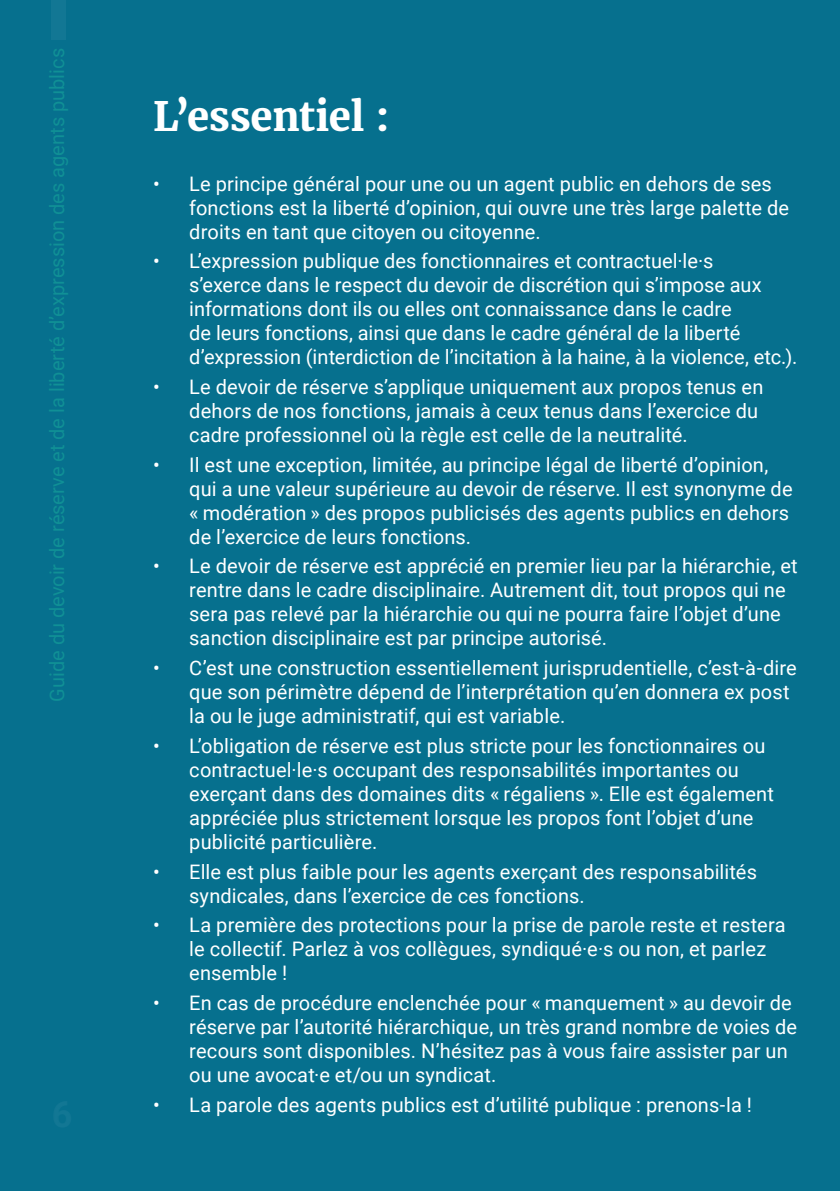
<style>
.page{position:relative;width:840px;height:1191px;background:#fff}
.page>*{position:absolute;margin:0;border:0;box-sizing:border-box;transform-origin:0 0}
.Titre_1{font:700 40px "Merriweather";letter-spacing:-.01em;color:#fff}
.t1{font:20px/24px "Roboto";letter-spacing:.005em;color:#fff}
.Basic_roboto{font:20px "Roboto";color:#109096}
</style>
<div class="page">
<div style="left:0;top:0;width:839px;height:1191px;background:#06708e"></div>
<div style="left:51px;top:0;width:14px;height:39px;background:#127794"></div>
<p class="Basic_roboto" style="left:43px;top:702px;width:655px;rotate:-90deg">Guide du devoir de réserve et de la liberté d’expression des agents publics</p>
<p class="Titre_1" style="left:153px;top:90px;width:237px">L’essentiel :</p>
<p class="t1" style="left:189px;top:171px;width:601px;text-indent:-36px">• Le principe général pour une ou un agent public en dehors de ses fonctions est la liberté d’opinion, qui ouvre une très large palette de droits en tant que citoyen ou citoyenne.</p>
<p class="t1" style="left:189px;top:248px;width:609px;text-indent:-36px">• L’expression publique des fonctionnaires et contractuel·le·s<br>s’exerce dans le respect du devoir de discrétion qui s’impose aux informations dont ils ou elles ont connaissance dans le cadre<br>de leurs fonctions, ainsi que dans le cadre général de la liberté d’expression (interdiction de l’incitation à la haine, à la violence, etc.).</p>
<p class="t1" style="left:189px;top:374px;width:575px;text-indent:-36px">• Le devoir de réserve s’applique uniquement aux propos tenus en dehors de nos fonctions, jamais à ceux tenus dans l’exercice du cadre professionnel où la règle est celle de la neutralité.</p>
<p class="t1" style="left:189px;top:452px;width:604px;text-indent:-36px">• Il est une exception, limitée, au principe légal de liberté d’opinion, qui a une valeur supérieure au devoir de réserve. Il est synonyme de « modération » des propos publicisés des agents publics en dehors de l’exercice de leurs fonctions.</p>
<p class="t1" style="left:189px;top:553px;width:609px;text-indent:-36px">• Le devoir de réserve est apprécié en premier lieu par la hiérarchie, et rentre dans le cadre disciplinaire. Autrement dit, tout propos qui ne sera pas relevé par la hiérarchie ou qui ne pourra faire l’objet d’une sanction disciplinaire est par principe autorisé.</p>
<p class="t1" style="left:189px;top:655px;width:608px;text-indent:-36px">• C’est une construction essentiellement jurisprudentielle, c’est-à-dire que son périmètre dépend de l’interprétation qu’en donnera ex post la ou le juge administratif, qui est variable.</p>
<p class="t1" style="left:189px;top:733px;width:586px;text-indent:-36px">• L’obligation de réserve est plus stricte pour les fonctionnaires ou contractuel·le·s occupant des responsabilités importantes ou exerçant dans des domaines dits « régaliens ». Elle est également appréciée plus strictement lorsque les propos font l’objet d’une publicité particulière.</p>
<p class="t1" style="left:189px;top:858px;width:569px;text-indent:-36px">• Elle est plus faible pour les agents exerçant des responsabilités syndicales, dans l’exercice de ces fonctions.</p>
<p class="t1" style="left:189px;top:912px;width:597px;text-indent:-36px">• La première des protections pour la prise de parole reste et restera le collectif. Parlez à vos collègues, syndiqué·e·s ou non, et parlez ensemble !</p>
<p class="t1" style="left:189px;top:990px;width:609px;text-indent:-36px">• En cas de procédure enclenchée pour « manquement » au devoir de réserve par l’autorité hiérarchique, un très grand nombre de voies de recours sont disponibles. N’hésitez pas à vous faire assister par un ou une avocat·e et/ou un syndicat.</p>
<p class="t1" style="left:153px;top:1091px;width:600px">• La parole des agents publics est d’utilité publique : prenons-la !</p>
</div>
